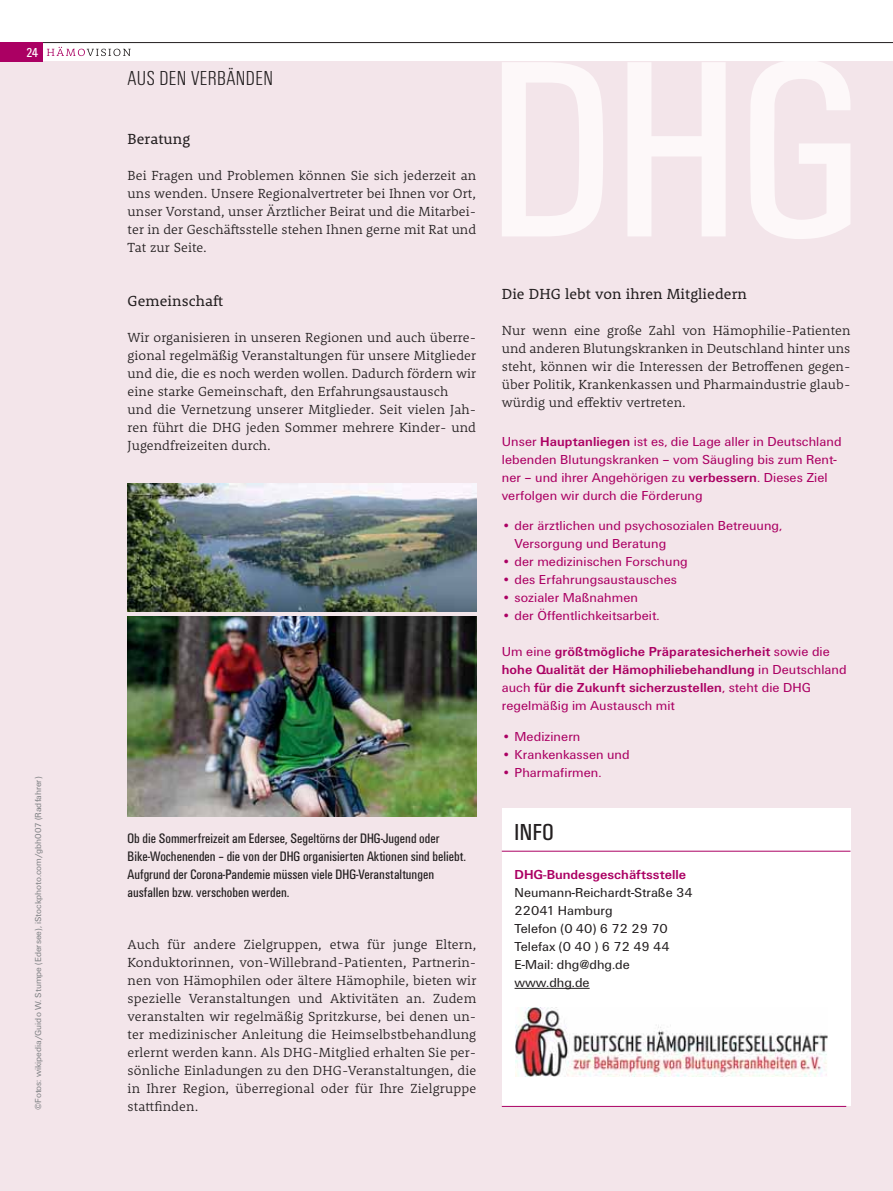
<style>
.page{position:relative;width:893px;height:1191px;background:#fff}
.page>*{position:absolute;margin:0;border:0;box-sizing:border-box;transform-origin:0 0}
.t1{font:condensed 24px "Unitus T";color:#231f20}
.t2{font:300 condensed 21px "Unitus T";letter-spacing:.02em;color:#231f20}
.t3{font:15px "Rooney";letter-spacing:.005em;color:#231f20}
.t4{font:condensed 14.25px/18px "Unitus T";color:#231f20}
.t5{font:300 13.5px/18px "Rooney";letter-spacing:.005em;color:#231f20;text-align:justify}
.t6{font:13.5px/18px "Unitus T";letter-spacing:.005em;color:#ab0063}
.t7{font:700 13.5px/18px "Unitus T";letter-spacing:.005em;color:#ab0063}
.t8{font:13.5px/18px "Unitus T";color:#231f20}
.t9{font:condensed 13.5px "Unitus T";color:#fff}
.t10{font:9px "Unitus T";color:#808285}
.s1{font-weight:700}
.s2{font-weight:400}
</style>
<div class="page">
<div style="left:0;top:62px;width:893px;height:1129px;background:#f3e5ea"></div>
<div style="left:502px;top:808px;width:348px;height:298px;background:#fff"></div>
<hr style="left:515px;top:988px;width:75px;height:1px;background:#231f20">
<hr style="left:502px;top:850px;width:348px;height:1px;background:#ab0063">
<hr style="left:502px;top:1106px;width:344px;height:1px;background:#ab0063">
<img style="left:516px;top:1007px;width:311px;height:69px">
<svg style="left:502px;top:62px;width:348px;height:177px"></svg>
<img style="left:128px;top:484px;width:348px;height:127px">
<img style="left:128px;top:617px;width:348px;height:199px">
<hr style="left:0;top:42px;width:893px;height:1px;background:#231f20">
<div style="left:0;top:43px;width:43px;height:19px;background:#ab0063"></div>
<svg style="left:47px;top:47px;width:84px;height:9px"></svg>
<p class="t9" style="left:27px;top:48px;width:13px">24</p>
<p class="t10" style="left:35px;top:1110px;width:335px;rotate:-90deg">©Fotos: wikipedia/Guido W. Stumpe (Edersee), iStockphoto.com/gbh007 (Radfahrer)</p>
<h2 class="t2" style="left:128px;top:69px;width:147px">AUS DEN VERBÄNDEN</h2>
<p class="t3" style="left:128px;top:133px;width:64px">Beratung</p>
<p class="t5" style="left:128px;top:168px;width:350px">Bei Fragen und Problemen können Sie sich jederzeit an uns wenden. Unsere Regionalvertreter bei Ihnen vor Ort, unser Vorstand, unser Ärztlicher Beirat und die Mitarbei&shy;ter in der Geschäftsstelle stehen Ihnen gerne mit Rat und Tat zur Seite.</p>
<p class="t3" style="left:128px;top:295px;width:97px">Gemeinschaft</p>
<p class="t5" style="left:128px;top:330px;width:350px;text-align:left">Wir organisieren in unseren Regionen und auch überre&shy;gional regelmäßig Veranstaltungen für unsere Mitglieder und die, die es noch werden wollen. Dadurch fördern wir eine starke Gemeinschaft, den Erfahrungsaustausch<br>und die Vernetzung unserer Mitglieder. Seit vielen Jah&shy;ren führt die DHG jeden Sommer mehrere Kinder- und Jugendfreizeiten durch.</p>
<p class="t4" style="left:128px;top:830px;width:340px">Ob die Sommerfreizeit am Edersee, Segeltörns der DHG-Jugend oder Bike-Wochenenden – die von der DHG organisierten Aktionen sind beliebt.<br>Aufgrund der Corona-Pandemie müssen viele DHG-Veranstaltungen ausfallen bzw. verschoben werden.</p>
<p class="t5" style="left:128px;top:936px;width:350px">Auch für andere Zielgruppen, etwa für junge Eltern, Konduktorinnen, von-Willebrand-Patienten, Partnerin&shy;nen von Hämophilen oder ältere Hämophile, bieten wir spezielle Veranstaltungen und Aktivitäten an. Zudem veranstalten wir regelmäßig Spritzkurse, bei denen un&shy;ter medizinischer Anleitung die Heimselbstbehandlung erlernt werden kann. Als DHG-Mitglied erhalten Sie per&shy;sönliche Einladungen zu den DHG-Veranstaltungen, die in Ihrer Region, überregional oder für Ihre Zielgruppe stattfinden.</p>
<p class="t3" style="left:502px;top:289px;width:247px">Die DHG lebt von ihren Mitgliedern</p>
<p class="t5" style="left:502px;top:323px;width:350px">Nur wenn eine große Zahl von Hämophilie-Patienten und anderen Blutungskranken in Deutschland hinter uns steht, können wir die Interessen der Betroffenen gegen&shy;über Politik, Krankenkassen und Pharmaindustrie glaub&shy;würdig und effektiv vertreten.</p>
<p class="t6" style="left:502px;top:433px;width:341px">Unser <span class="s1">Hauptanliegen</span> ist es, die Lage aller in Deutschland lebenden Blutungskranken – vom Säugling bis zum Rent&shy;ner – und ihrer Angehörigen zu <span class="s1">verbessern</span>. Dieses Ziel verfolgen wir durch die Förderung</p>
<p class="t6" style="left:515px;top:517px;width:269px;text-indent:-13px">• der ärztlichen und psychosozialen Betreuung,<br>Versorgung und Beratung</p>
<p class="t6" style="left:502px;top:553px;width:187px">• der medizinischen Forschung</p>
<p class="t6" style="left:502px;top:571px;width:177px">• des Erfahrungsaustausches</p>
<p class="t6" style="left:502px;top:589px;width:138px">• sozialer Maßnahmen</p>
<p class="t6" style="left:502px;top:607px;width:159px">• der Öffentlichkeitsarbeit.</p>
<p class="t7" style="left:502px;top:643px;width:346px"><span class="s2">Um eine</span> größtmögliche Präparatesicherheit <span class="s2">sowie die </span>hohe Qualität der Hämophiliebehandlung <span class="s2">in Deutschland auch</span> für die Zukunft sicherzustellen<span class="s2">, steht die DHG regelmäßig im Austausch mit</span></p>
<p class="t6" style="left:502px;top:728px;width:80px">• Medizinern</p>
<p class="t6" style="left:502px;top:746px;width:129px">• Krankenkassen und</p>
<p class="t6" style="left:502px;top:764px;width:101px">• Pharmafirmen.</p>
<h1 class="t1" style="left:515px;top:822px;width:41px">INFO</h1>
<p class="t7" style="left:515px;top:866px;width:173px">DHG-Bundesgeschäftsstelle</p>
<p class="t8" style="left:515px;top:884px;width:180px">Neumann-Reichardt-Straße 34<br>22041 Hamburg<br>Telefon (0 40) 6 72 29 70<br>Telefax (0 40 ) 6 72 49 44<br>E-Mail: dhg@dhg.de www.dhg.de</p>
</div>
